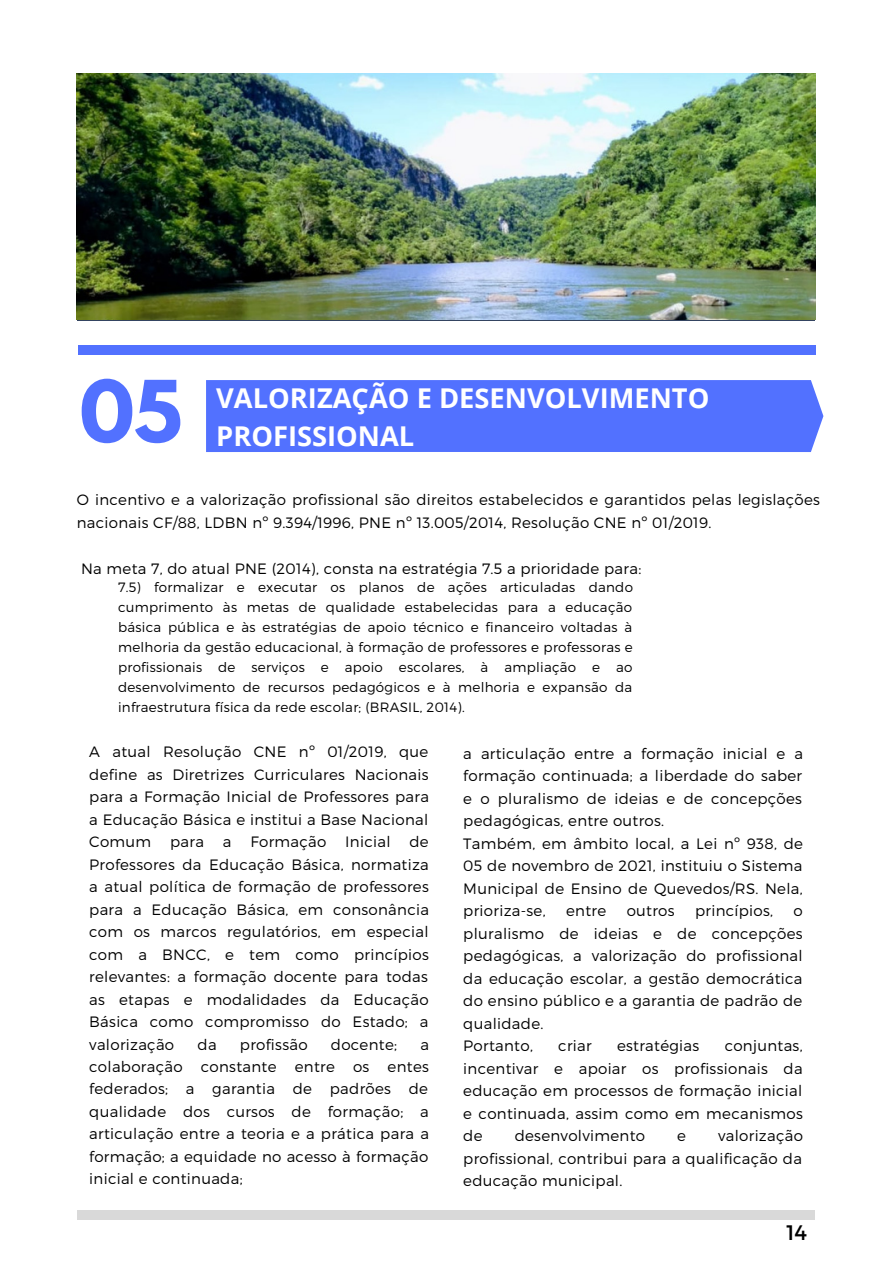
<style>
.page{position:relative;width:893px;height:1264px;background:#fff}
.page>*{position:absolute;margin:0;border:0;box-sizing:border-box;transform-origin:0 0}
.t1{font:700 75.45px "League Spartan";color:#5271ff}
.t2{font:700 27.3px/38.2px "Open Sans";color:#fff}
.t3{font:21px "Montserrat";color:#000}
.t4{font:300 15px/22.5px "Montserrat";letter-spacing:.02em;color:#000;text-align:justify}
.t5{font:300 13.5px/20px "Montserrat";letter-spacing:.02em;color:#000;text-align:justify}
</style>
<div class="page">
<div style="left:77px;top:1210px;width:737px;height:9px;background:#d9d9d9"></div>
<div style="left:78px;top:345px;width:737px;height:9px;background:#5271ff"></div>
<div style="left:206px;top:380px;width:617px;height:72px;background:#5271ff"></div>
<img style="left:77px;top:74px;width:738px;height:245px">
<h1 class="t1" style="left:80px;top:374px;width:104px">05</h1>
<h2 class="t2" style="left:216px;top:378px;width:494px">VALORIZAÇÃO E DESENVOLVIMENTO<br>PROFISSIONAL</h2>
<p class="t4" style="left:77px;top:487px;width:744px;line-height:23px">O incentivo e a valorização profissional são direitos estabelecidos e garantidos pelas legislações nacionais CF/88, LDBN nº 9.394/1996, PNE nº 13.005/2014, Resolução CNE nº 01/2019.</p>
<p class="t4" style="left:81px;top:556px;width:561px">Na meta 7, do atual PNE (2014), consta na estratégia 7.5 a prioridade para:</p>
<p class="t5" style="left:118px;top:577px;width:516px">7.5) formalizar e executar os planos de ações articuladas dando cumprimento às metas de qualidade estabelecidas para a educação básica pública e às estratégias de apoio técnico e financeiro voltadas à melhoria da gestão educacional, à formação de professores e professoras e profissionais de serviços e apoio escolares, à ampliação e ao desenvolvimento de recursos pedagógicos e à melhoria e expansão da infraestrutura física da rede escolar; (BRASIL, 2014).</p>
<p class="t4" style="left:89px;top:739px;width:341px">A atual Resolução CNE nº 01/2019, que define as Diretrizes Curriculares Nacionais para a Formação Inicial de Professores para a Educação Básica e institui a Base Nacional Comum</p>
<p class="t4" style="left:463px;top:741px;width:341px;text-align:left">a articulação entre a formação inicial e a formação continuada; a liberdade do saber e o pluralismo de ideias e de concepções pedagógicas, entre outros.<br>Também, em âmbito local, a Lei nº 938, de 05 de novembro de 2021, instituiu o Sistema Municipal de Ensino de Quevedos/RS. Nela, prioriza-se,</p>
<p class="t4" style="left:170px;top:829px;width:35px">para</p>
<p class="t4" style="left:223px;top:829px;width:10px">a</p>
<p class="t4" style="left:250px;top:829px;width:77px">Formação</p>
<p class="t4" style="left:345px;top:829px;width:47px">Inicial</p>
<p class="t4" style="left:89px;top:829px;width:341px;text-indent:320px">de Professores da Educação Básica, normatiza a atual política de formação de professores para a Educação Básica, em consonância com os marcos regulatórios, em especial com a BNCC, e tem como princípios relevantes: a formação docente para todas as etapas e modalidades da Educação Básica como compromisso do Estado; a valorização</p>
<p class="t4" style="left:566px;top:899px;width:42px">entre</p>
<p class="t4" style="left:626px;top:899px;width:49px">outros</p>
<p class="t4" style="left:695px;top:899px;width:80px">princípios,</p>
<p class="t4" style="left:463px;top:899px;width:341px;text-align:left;text-indent:330px">o pluralismo de ideias e de concepções pedagógicas, a valorização do profissional da educação escolar, a gestão democrática do ensino público e a garantia de padrão de qualidade.<br>Portanto,</p>
<p class="t4" style="left:197px;top:1032px;width:21px">da</p>
<p class="t4" style="left:240px;top:1032px;width:69px">profissão</p>
<p class="t4" style="left:331px;top:1032px;width:68px">docente;</p>
<p class="t4" style="left:558px;top:1033px;width:35px">criar</p>
<p class="t4" style="left:617px;top:1033px;width:84px">estratégias</p>
<p class="t4" style="left:463px;top:1033px;width:341px;text-indent:261px">conjuntas, incentivar e apoiar os profissionais da educação em processos de formação inicial e continuada, assim como em mecanismos de</p>
<p class="t4" style="left:89px;top:1032px;width:341px;text-indent:331px">a colaboração constante entre os entes federados; a garantia de padrões de qualidade dos cursos de formação; a articulação entre a teoria e a prática para a formação; a equidade no acesso à formação inicial e continuada;</p>
<p class="t4" style="left:463px;top:1123px;width:341px;text-indent:255px">valorização profissional, contribui para a qualificação da educação municipal.</p>
<h3 class="t3" style="left:786px;top:1218px;width:22px">14</h3>
<p class="t4" style="left:514px;top:1123px;width:132px">desenvolvimento</p>
<p class="t4" style="left:677px;top:1123px;width:10px">e</p>
</div>
